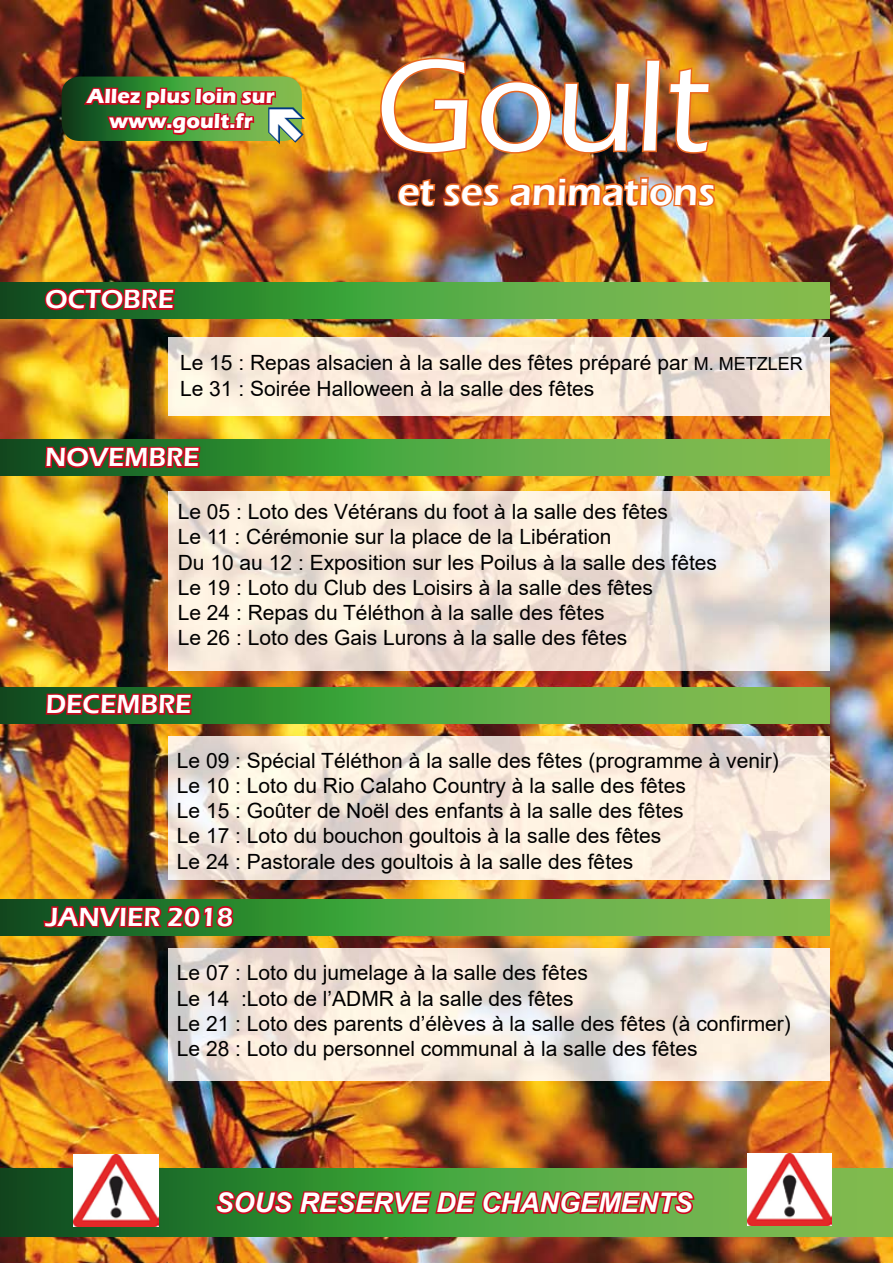
<style>
.page{position:relative;width:893px;height:1263px;background:#fff}
.page>*{position:absolute;margin:0;border:0;box-sizing:border-box;transform-origin:0 0}
.t1{font:500 135px "Eras ITC";color:#fff}
.t2{font:600 39px "Eras ITC";color:#fff}
.t3{font:600 27px "Eras ITC";color:#fff}
.t4{font:italic 700 27px "Arial";color:#fff}
.t5{font:21px/25.2px "Arial";color:#000}
.t6{font:700 21px/25.2px "Eras ITC";color:#fff;text-align:center}
.s1{font-size:18px}
</style>
<div class="page">
<img style="left:0;top:0;width:893px;height:1263px">
<img style="left:379px;top:0;width:338px;height:209px">
<svg style="left:0;top:283px;width:829px;height:36px;background:#5fa945"></svg>
<img style="left:169px;top:337px;width:660px;height:78px">
<img style="left:202px;top:491px;width:627px;height:179px">
<img style="left:169px;top:736px;width:660px;height:144px">
<svg style="left:0;top:439px;width:829px;height:36px;background:#57a442"></svg>
<svg style="left:0;top:687px;width:829px;height:36px;background:#57a442"></svg>
<img style="left:43px;top:434px;width:159px;height:289px">
<img style="left:236px;top:949px;width:593px;height:131px">
<svg style="left:0;top:900px;width:829px;height:36px;background:#59a643"></svg>
<img style="left:42px;top:789px;width:194px;height:292px">
<svg style="left:0;top:1168px;width:893px;height:68px;background:#48913b"></svg>
<svg style="left:214px;top:1170px;width:482px;height:49px;background:#717033"></svg>
<img style="left:747px;top:1153px;width:84px;height:72px">
<img style="left:74px;top:1155px;width:84px;height:72px">
<img style="left:43px;top:0;width:266px;height:377px">
<p class="t6" style="left:87px;top:84px;width:189px">Allez plus loin sur www.goult.fr</p>
<p class="t3" style="left:45px;top:284px;width:131px">OCTOBRE</p>
<h1 class="t1" style="left:375px;top:30px;width:336px">Goult</h1>
<h2 class="t2" style="left:398px;top:170px;width:319px">et ses animations</h2>
<p class="t5" style="left:180px;top:350px;width:624px">Le 15 : Repas alsacien à la salle des fêtes préparé par <span class="s1">M. METZLER<br></span>Le 31 : Soirée Halloween à la salle des fêtes</p>
<p class="t3" style="left:45px;top:442px;width:156px">NOVEMBRE</p>
<p class="t5" style="left:178px;top:499px;width:541px">Le 05 : Loto des Vétérans du foot à la salle des fêtes<br>Le 11 : Cérémonie sur la place de la Libération<br>Du 10 au 12 : Exposition sur les Poilus à la salle des fêtes Le 19 : Loto du Club des Loisirs à la salle des fêtes<br>Le 24 : Repas du Téléthon à la salle des fêtes<br>Le 26 : Loto des Gais Lurons à la salle des fêtes</p>
<p class="t3" style="left:46px;top:689px;width:148px">DECEMBRE</p>
<p class="t5" style="left:177px;top:747px;width:603px">Le 09 : Spécial Téléthon à la salle des fêtes (programme à venir)<br>Le 10 : Loto du Rio Calaho Country à la salle des fêtes<br>Le 15 : Goûter de Noël des enfants à la salle des fêtes<br>Le 17 : Loto du bouchon goultois à la salle des fêtes<br>Le 24 : Pastorale des goultois à la salle des fêtes</p>
<p class="t3" style="left:46px;top:901px;width:189px">JANVIER 2018</p>
<p class="t5" style="left:177px;top:960px;width:615px">Le 07 : Loto du jumelage à la salle des fêtes<br>Le 14 :Loto de l’ADMR à la salle des fêtes<br>Le 21 : Loto des parents d’élèves à la salle des fêtes (à confirmer)<br>Le 28 : Loto du personnel communal à la salle des fêtes</p>
<p class="t4" style="left:215px;top:1185px;width:479px">SOUS RESERVE DE CHANGEMENTS</p>
</div>
